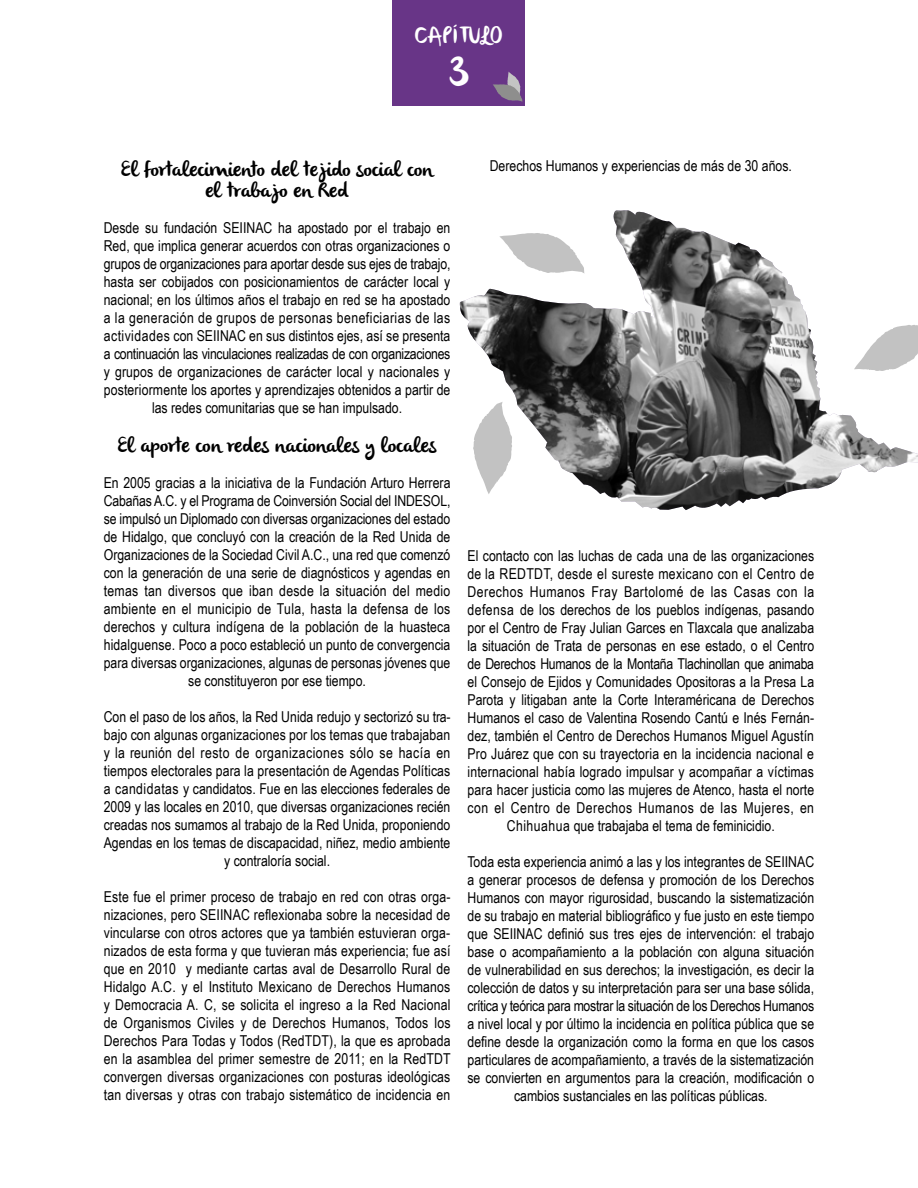
<style>
.page{position:relative;width:918px;height:1188px;background:#fff}
.page>*{position:absolute;margin:0;border:0;box-sizing:border-box;transform-origin:0 0}
.t1{font:42px "olivier";color:#fff}
.t2{font:24px "olivier";color:#fff}
.t3{font:21px/21px "olivier";color:#000;text-align:center}
.t4{font:15px/18px "Arial Narrow";color:#000;text-align:center}
</style>
<div class="page">
<div style="left:393px;top:0;width:132px;height:105px;background:#683587"></div>
<svg style="left:493px;top:72px;width:29px;height:30px"></svg>
<img style="left:459px;top:210px;width:427px;height:300px">
<svg style="left:499px;top:233px;width:85px;height:41px"></svg>
<svg style="left:854px;top:324px;width:64px;height:47px"></svg>
<svg style="left:473px;top:402px;width:39px;height:92px"></svg>
<h2 class="t2" style="left:415px;top:22px;width:90px">CAPÍTULO</h2>
<h1 class="t1" style="left:449px;top:48px;width:21px">3</h1>
<h3 class="t3" style="left:121px;top:161px;width:313px">El fortalecimiento del tejido social con el trabajo en Red</h3>
<p class="t4" style="left:104px;top:218px;width:348px">Desde su fundación SEIINAC ha apostado por el trabajo en Red, que implica generar acuerdos con otras organizaciones o grupos de organizaciones para aportar desde sus ejes de trabajo, hasta ser cobijados con posicionamientos de carácter local y nacional; en los últimos años el trabajo en red se ha apostado a la generación de grupos de personas beneficiarias de las actividades con SEIINAC en sus distintos ejes, así se presenta a continuación las vinculaciones realizadas de con organizaciones y grupos de organizaciones de carácter local y nacionales y posteriormente los aportes y aprendizajes obtenidos a partir de las redes comunitarias que se han impulsado.</p>
<h3 class="t3" style="left:118px;top:437px;width:320px">El aporte con redes nacionales y locales</h3>
<p class="t4" style="left:104px;top:473px;width:348px">En 2005 gracias a la iniciativa de la Fundación Arturo Herrera Cabañas A.C. y el Programa de Coinversión Social del INDESOL, se impulsó un Diplomado con diversas organizaciones del estado de Hidalgo, que concluyó con la creación de la Red Unida de Organizaciones de la Sociedad Civil A.C., una red que comenzó con la generación de una serie de diagnósticos y agendas en temas tan diversos que iban desde la situación del medio ambiente en el municipio de Tula, hasta la defensa de los derechos y cultura indígena de la población de la huasteca hidalguense. Poco a poco estableció un punto de convergencia para diversas organizaciones, algunas de personas jóvenes que se constituyeron por ese tiempo.</p>
<p class="t4" style="left:104px;top:707px;width:348px">Con el paso de los años, la Red Unida redujo y sectorizó su tra&shy;bajo con algunas organizaciones por los temas que trabajaban y la reunión del resto de organizaciones sólo se hacía en tiempos electorales para la presentación de Agendas Políticas a candidatas y candidatos. Fue en las elecciones federales de 2009 y las locales en 2010, que diversas organizaciones recién creadas nos sumamos al trabajo de la Red Unida, proponiendo Agendas en los temas de discapacidad, niñez, medio ambiente y contraloría social.</p>
<p class="t4" style="left:104px;top:887px;width:348px;text-align:justify">Este fue el primer proceso de trabajo en red con otras orga&shy;nizaciones, pero SEIINAC reflexionaba sobre la necesidad de vincularse con otros actores que ya también estuvieran orga&shy;nizados de esta forma y que tuvieran más experiencia; fue así que en 2010 y mediante cartas aval de Desarrollo Rural de Hidalgo A.C. y el Instituto Mexicano de Derechos Humanos y Democracia A. C, se solicita el ingreso a la Red Nacional de Organismos Civiles y de Derechos Humanos, Todos los Derechos Para Todas y Todos (RedTDT), la que es aprobada en la asamblea del primer semestre de 2011; en la RedTDT convergen diversas organizaciones con posturas ideológicas tan diversas y otras con trabajo sistemático de incidencia en</p>
<p class="t4" style="left:490px;top:157px;width:304px">Derechos Humanos y experiencias de más de 30 años.</p>
<p class="t4" style="left:468px;top:547px;width:348px">El contacto con las luchas de cada una de las organizaciones de la REDTDT, desde el sureste mexicano con el Centro de Derechos Humanos Fray Bartolomé de las Casas con la defensa de los derechos de los pueblos indígenas, pasando por el Centro de Fray Julian Garces en Tlaxcala que analizaba la situación de Trata de personas en ese estado, o el Centro de Derechos Humanos de la Montaña Tlachinollan que animaba el Consejo de Ejidos y Comunidades Opositoras a la Presa La Parota y litigaban ante la Corte Interaméricana de Derechos Humanos el caso de Valentina Rosendo Cantú e Inés Fernán&shy;dez, también el Centro de Derechos Humanos Miguel Agustín Pro Juárez que con su trayectoria en la incidencia nacional e internacional había logrado impulsar y acompañar a víctimas para hacer justicia como las mujeres de Atenco, hasta el norte con el Centro de Derechos Humanos de las Mujeres, en Chihuahua que trabajaba el tema de feminicidio.</p>
<p class="t4" style="left:468px;top:853px;width:348px">Toda esta experiencia animó a las y los integrantes de SEIINAC a generar procesos de defensa y promoción de los Derechos Humanos con mayor rigurosidad, buscando la sistematización de su trabajo en material bibliográfico y fue justo en este tiempo que SEIINAC definió sus tres ejes de intervención: el trabajo base o acompañamiento a la población con alguna situación de vulnerabilidad en sus derechos; la investigación, es decir la colección de datos y su interpretación para ser una base sólida, crítica y teórica para mostrar la situación de los Derechos Humanos a nivel local y por último la incidencia en política pública que se define desde la organización como la forma en que los casos particulares de acompañamiento, a través de la sistematización se convierten en argumentos para la creación, modificación o cambios sustanciales en las políticas públicas.</p>
</div>
